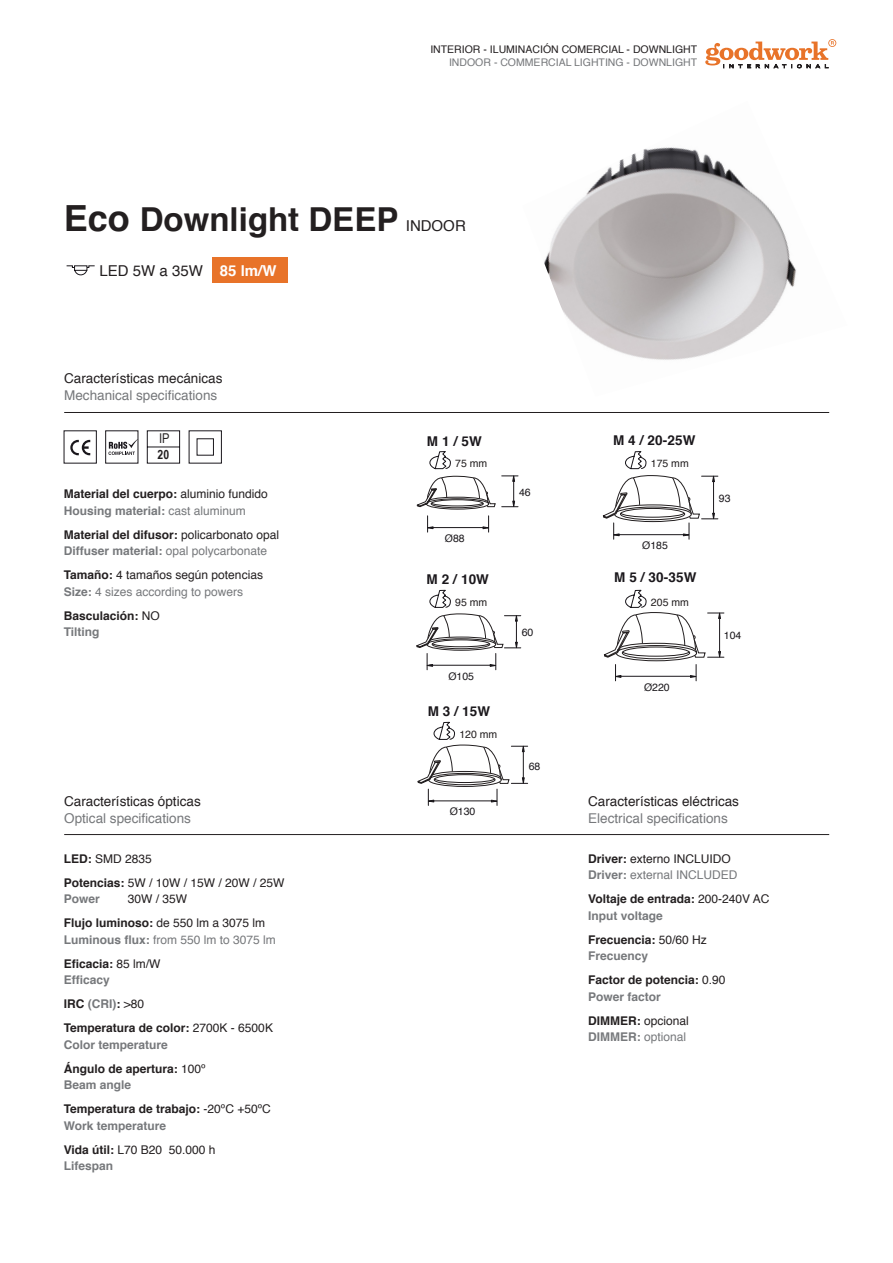
<style>
.page{position:relative;width:893px;height:1263px;background:#fff}
.page>*{position:absolute;margin:0;border:0;box-sizing:border-box;transform-origin:0 0}
.t1{font:700 33px "Helvetica";color:#231f20}
.t2{font:15px "Helvetica";color:#231f20}
.t3{font:700 15px "Helvetica";color:#fff}
.t4{font:13.5px "Helvetica";color:#231f20}
.t5{font:13.5px "Helvetica";color:#76787b}
.t6{font:700 13.5px "Helvetica";letter-spacing:.01em;color:#1a171b}
.t7{font:13.5px "Arial Narrow";color:#231f20}
.t8{font:700 12.75px "Arial Narrow";color:#231f20}
.t9{font:700 12px "Helvetica";color:#231f20}
.t10{font:700 12px "Helvetica";color:#76787b}
.t11{font:12px/16.5px "Helvetica";color:#231f20}
.t12{font:12px "Helvetica";color:#76787b}
.t13{font:10.5px "Helvetica";color:#231f20}
.t14{font:10.5px "Helvetica";color:#76787b}
.t15{font:10.5px "Helvetica";color:#1a171b}
.s1{font-size:36px}
.s2{font-weight:400}
.s3{font-weight:700}
.s4{font-weight:700;color:#76787b}
.s5{color:#231f20}
.s6{font-weight:400;color:#231f20}
</style>
<div class="page">
<svg style="left:705px;top:39px;width:131px;height:29px"></svg>
<div style="left:197px;top:438px;width:17px;height:18px;border:1px solid #1a171c"></div>
<svg style="left:108px;top:440px;width:28px;height:15px"></svg>
<svg style="left:70px;top:440px;width:20px;height:15px"></svg>
<svg style="left:147px;top:430px;width:33px;height:34px"></svg>
<hr style="left:64px;top:834px;width:765px;height:1px;background:#231f20">
<hr style="left:64px;top:412px;width:765px;height:1px;background:#231f20">
<img style="left:544px;top:147px;width:252px;height:213px">
<div style="left:212px;top:257px;width:75px;height:26px;background:#e87329"></div>
<svg style="left:66px;top:265px;width:29px;height:11px"></svg>
<svg style="left:502px;top:475px;width:16px;height:33px"></svg>
<hr style="left:431px;top:527px;width:52px;height:1px;background:#1a171b">
<svg style="left:482px;top:516px;width:8px;height:16px"></svg>
<svg style="left:427px;top:516px;width:7px;height:16px"></svg>
<svg style="left:417px;top:451px;width:79px;height:59px"></svg>
<svg style="left:416px;top:589px;width:105px;height:81px"></svg>
<svg style="left:417px;top:721px;width:111px;height:84px"></svg>
<svg style="left:603px;top:451px;width:115px;height:88px"></svg>
<svg style="left:604px;top:589px;width:120px;height:92px"></svg>
<p class="t13" style="left:430px;top:41px;width:268px">INTERIOR - ILUMINACIÓN COMERCIAL - DOWNLIGHT</p>
<p class="t14" style="left:449px;top:54px;width:250px">INDOOR - COMMERCIAL LIGHTING - DOWNLIGHT</p>
<p class="t1" style="left:64px;top:192px;width:336px"><span class="s1">Eco</span> Downlight DEEP</p>
<p class="t2" style="left:100px;top:259px;width:105px">LED 5W a 35W</p>
<p class="t3" style="left:220px;top:258px;width:58px">85 lm/W</p>
<p class="t2" style="left:406px;top:214px;width:61px">INDOOR</p>
<p class="t4" style="left:64px;top:368px;width:160px">Características mecánicas</p>
<p class="t5" style="left:64px;top:385px;width:155px">Mechanical specifications</p>
<p class="t7" style="left:159px;top:428px;width:12px">IP</p>
<p class="t8" style="left:157px;top:445px;width:13px">20</p>
<p class="t9" style="left:64px;top:484px;width:206px">Material del cuerpo: <span class="s2">aluminio fundido</span></p>
<p class="t10" style="left:64px;top:501px;width:184px">Housing material: <span class="s2">cast aluminum</span></p>
<p class="t9" style="left:64px;top:525px;width:217px">Material del difusor: <span class="s2">policarbonato opal</span></p>
<p class="t10" style="left:64px;top:541px;width:205px">Diffuser material: <span class="s2">opal polycarbonate</span></p>
<p class="t11" style="left:64px;top:567px;width:201px"><span class="s3">Tamaño:</span> 4 tamaños según potencias</p>
<p class="t12" style="left:64px;top:582px;width:181px"><span class="s3">Size:</span> 4 sizes according to powers</p>
<p class="t9" style="left:64px;top:606px;width:98px">Basculación: <span class="s2">NO</span></p>
<p class="t10" style="left:64px;top:622px;width:37px">Tilting</p>
<p class="t4" style="left:64px;top:791px;width:138px">Características ópticas</p>
<p class="t5" style="left:64px;top:808px;width:128px">Optical specifications</p>
<p class="t11" style="left:64px;top:850px;width:90px"><span class="s3">LED:</span> SMD 2835</p>
<p class="t11" style="left:64px;top:874px;width:222px"><span class="s3">Potencias:</span> 5W / 10W / 15W / 20W / 25W<br><span class="s4">Power</span></p>
<p class="t11" style="left:128px;top:891px;width:61px">30W / 35W</p>
<p class="t9" style="left:64px;top:913px;width:203px">Flujo luminoso: <span class="s2">de 550 lm a 3075 lm</span></p>
<p class="t12" style="left:64px;top:930px;width:214px"><span class="s3">Luminous flux:</span> from 550 lm to 3075 lm</p>
<p class="t9" style="left:64px;top:954px;width:98px">Eficacia: <span class="s2">85 lm/W</span></p>
<p class="t10" style="left:64px;top:970px;width:48px">Efficacy</p>
<p class="t10" style="left:64px;top:994px;width:82px"><span class="s5">IRC</span> (CRI)<span class="s5">:</span> <span class="s6">&gt;80</span></p>
<p class="t9" style="left:64px;top:1018px;width:211px">Temperatura de color: <span class="s2">2700K - 6500K</span></p>
<p class="t10" style="left:64px;top:1035px;width:106px">Color temperature</p>
<p class="t9" style="left:64px;top:1059px;width:143px">Ángulo de apertura: <span class="s2">100º</span></p>
<p class="t10" style="left:64px;top:1075px;width:69px">Beam angle</p>
<p class="t9" style="left:64px;top:1099px;width:208px">Temperatura de trabajo: <span class="s2">-20ºC +50ºC</span></p>
<p class="t10" style="left:64px;top:1116px;width:104px">Work temperature</p>
<p class="t11" style="left:64px;top:1141px;width:153px"><span class="s3">Vida útil:</span> L70 B20 50.000 h</p>
<p class="t10" style="left:64px;top:1156px;width:51px">Lifespan</p>
<p class="t6" style="left:427px;top:430px;width:112px">M 1 / 5WM 1 / 5W</p>
<p class="t13" style="left:455px;top:455px;width:34px">75 mm</p>
<p class="t15" style="left:445px;top:530px;width:21px">Ø88</p>
<p class="t6" style="left:426px;top:568px;width:64px">M 2 / 10W</p>
<p class="t13" style="left:455px;top:594px;width:34px">95 mm</p>
<p class="t15" style="left:448px;top:668px;width:27px">Ø105</p>
<p class="t6" style="left:428px;top:701px;width:64px">M 3 / 15W</p>
<p class="t13" style="left:459px;top:726px;width:39px">120 mm</p>
<p class="t15" style="left:450px;top:803px;width:27px">Ø130</p>
<p class="t15" style="left:519px;top:484px;width:13px">46</p>
<p class="t15" style="left:522px;top:624px;width:13px">60</p>
<p class="t15" style="left:529px;top:758px;width:13px">68</p>
<p class="t6" style="left:613px;top:430px;width:84px">M 4 / 20-25W</p>
<p class="t13" style="left:651px;top:455px;width:39px">175 mm</p>
<p class="t15" style="left:642px;top:537px;width:27px">Ø185</p>
<p class="t6" style="left:614px;top:567px;width:84px">M 5 / 30-35W</p>
<p class="t13" style="left:651px;top:594px;width:39px">205 mm</p>
<p class="t15" style="left:644px;top:679px;width:27px">Ø220</p>
<p class="t15" style="left:719px;top:490px;width:13px">93</p>
<p class="t15" style="left:724px;top:627px;width:19px">104</p>
<p class="t4" style="left:588px;top:791px;width:152px">Características eléctricas</p>
<p class="t5" style="left:588px;top:808px;width:141px">Electrical specifications</p>
<p class="t11" style="left:588px;top:850px;width:144px"><span class="s3">Driver:</span> externo INCLUIDO</p>
<p class="t12" style="left:588px;top:866px;width:151px"><span class="s3">Driver:</span> external INCLUDED</p>
<p class="t9" style="left:588px;top:889px;width:183px">Voltaje de entrada: <span class="s2">200-240V AC</span></p>
<p class="t10" style="left:588px;top:906px;width:76px">Input voltage</p>
<p class="t9" style="left:588px;top:930px;width:120px">Frecuencia: <span class="s2">50/60 Hz</span></p>
<p class="t10" style="left:588px;top:946px;width:62px">Frecuency</p>
<p class="t9" style="left:588px;top:970px;width:139px">Factor de potencia: <span class="s2">0.90</span></p>
<p class="t10" style="left:588px;top:987px;width:74px">Power factor</p>
<p class="t11" style="left:588px;top:1012px;width:102px"><span class="s3">DIMMER:</span> opcional</p>
<p class="t12" style="left:588px;top:1028px;width:100px"><span class="s3">DIMMER:</span> optional</p>
</div>
